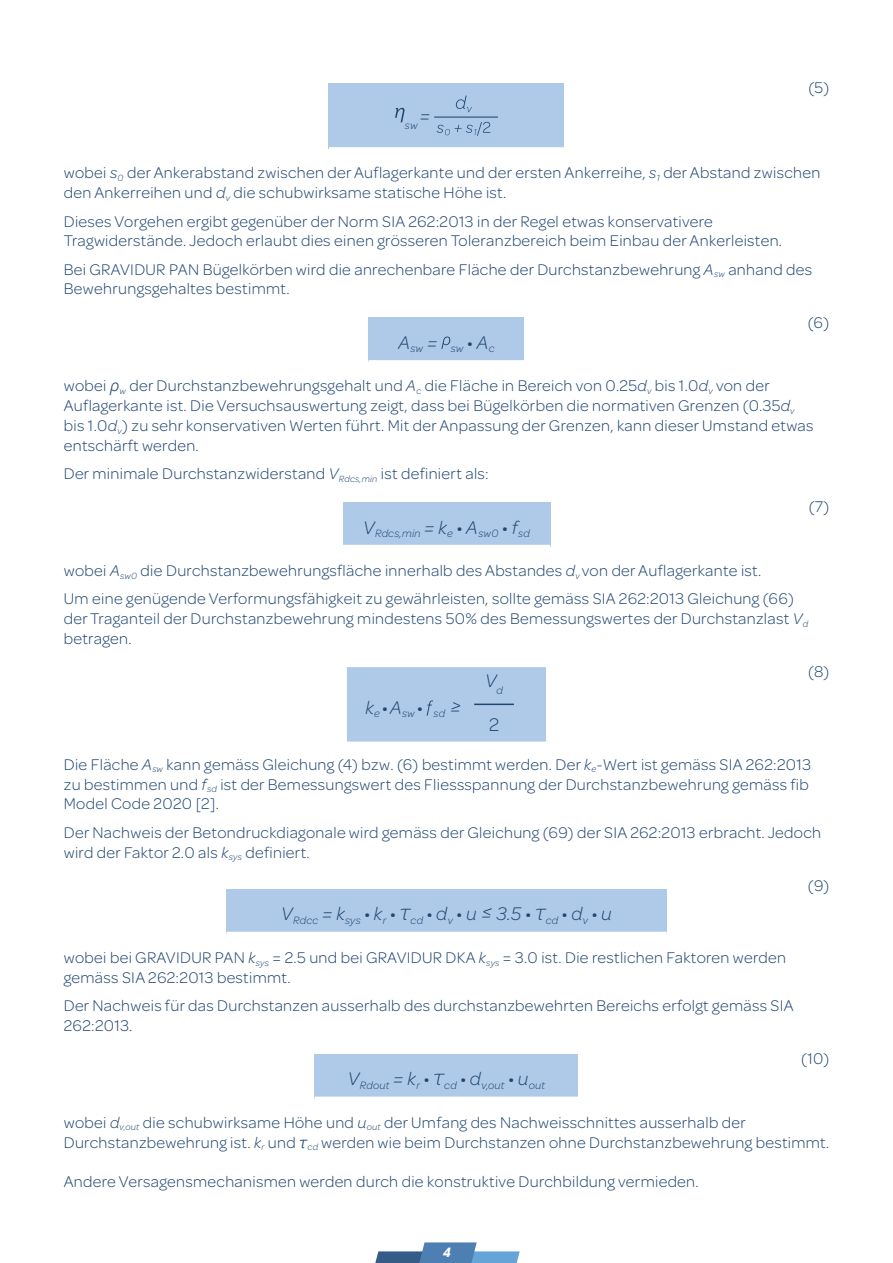
<style>
.page{position:relative;width:893px;height:1263px;background:#fff}
.page>*{position:absolute;margin:0;border:0;box-sizing:border-box;transform-origin:0 0}
.t1{font:italic 300 19.5px "Omnes";color:#204670}
.t2{font:300 19.5px "Omnes";color:#204670}
.t3{font:300 16.5px/19.8px "Omnes";letter-spacing:.02em;color:#204670}
.t4{font:italic 700 15px "Effra";color:#fff}
.t5{font:italic 300 11.4px "Omnes";letter-spacing:.02em;color:#204670}
.s1{font-style:italic}
.s2{font-family:"Segoe UI";font-style:italic}
</style>
<div class="page">
<svg style="left:375px;top:1242px;width:145px;height:21px"></svg>
<div style="left:329px;top:83px;width:235px;height:66px;background:#afcae9"></div>
<hr style="left:329px;top:147px;width:235px;height:3px;background:#fff">
<svg style="left:395px;top:108px;width:10px;height:14px"></svg>
<svg style="left:456px;top:96px;width:16px;height:16px"></svg>
<svg style="left:437px;top:122px;width:53px;height:14px"></svg>
<hr style="left:434px;top:117px;width:64px;height:1px;background:#204670">
<div style="left:369px;top:318px;width:155px;height:44px;background:#afcae9"></div>
<hr style="left:369px;top:360px;width:155px;height:3px;background:#fff">
<svg style="left:441px;top:337px;width:9px;height:12px"></svg>
<div style="left:343px;top:502px;width:207px;height:44px;background:#afcae9"></div>
<hr style="left:343px;top:545px;width:207px;height:3px;background:#fff">
<div style="left:347px;top:667px;width:199px;height:74px;background:#afcae9"></div>
<div style="left:226px;top:889px;width:440px;height:44px;background:#afcae9"></div>
<hr style="left:226px;top:932px;width:440px;height:3px;background:#fff">
<div style="left:315px;top:1054px;width:263px;height:44px;background:#afcae9"></div>
<hr style="left:315px;top:1096px;width:263px;height:3px;background:#fff">
<p class="t3" style="left:808px;top:77px;width:22px">(5)</p>
<p class="t5" style="left:405px;top:118px;width:27px">sw <sup>=</sup></p>
<p class="t3" style="left:64px;top:162px;width:758px">wobei <span class="s1">s</span><sub>0</sub> der Ankerabstand zwischen der Auflagerkante und der ersten Ankerreihe, <span class="s1">s</span><sub>1</sub> der Abstand zwischen den Ankerreihen und <span class="s1">d</span><sub>v</sub> die schubwirksame statische Höhe ist.</p>
<p class="t3" style="left:64px;top:210px;width:720px">Dieses Vorgehen ergibt gegenüber der Norm SIA 262:2013 in der Regel etwas konservativere<br>Tragwiderstände. Jedoch erlaubt dies einen grösseren Toleranzbereich beim Einbau der Ankerleisten.</p>
<p class="t3" style="left:64px;top:258px;width:750px">Bei GRAVIDUR PAN Bügelkörben wird die anrechenbare Fläche der Durchstanzbewehrung <span class="s1">A</span><sub>sw</sub> anhand des<br>Bewehrungsgehaltes bestimmt.</p>
<p class="t3" style="left:808px;top:311px;width:23px">(6)</p>
<p class="t5" style="left:399px;top:341px;width:98px"><sup>A</sup>sw <sup>=</sup> sw <sup>∙</sup> <sup>A</sup>c</p>
<p class="t3" style="left:64px;top:375px;width:751px">wobei <span class="s2">ρ</span><sub>w</sub> der Durchstanzbewehrungsgehalt und <span class="s1">A</span><sub>c</sub> die Fläche in Bereich von 0.25<span class="s1">d</span><sub>v</sub> bis 1.0<span class="s1">d</span><sub>v</sub> von der Auflagerkante ist. Die Versuchsauswertung zeigt, dass bei Bügelkörben die normativen Grenzen (0.35<span class="s1">d</span><sub>v </sub>bis 1.0<span class="s1">d</span><sub>v</sub>) zu sehr konservativen Werten führt. Mit der Anpassung der Grenzen, kann dieser Umstand etwas entschärft werden.</p>
<p class="t3" style="left:64px;top:463px;width:426px">Der minimale Durchstanzwiderstand <span class="s1">V</span><sub>Rdcs,min</sub> ist definiert als:</p>
<p class="t3" style="left:809px;top:496px;width:22px">(7)</p>
<p class="t5" style="left:363px;top:526px;width:168px"><sup>V</sup>Rdcs,min <sup>=</sup> <sup>k</sup>e <sup>∙</sup> <sup>A</sup>sw0 <sup>∙</sup> <sup>f</sup>sd</p>
<p class="t3" style="left:64px;top:555px;width:732px;line-height:28.3px">wobei <span class="s1">A</span><sub>sw0</sub> die Durchstanzbewehrungsfläche innerhalb des Abstandes <span class="s1">d</span><sub>v</sub> von der Auflagerkante ist.<br>Um eine genügende Verformungsfähigkeit zu gewährleisten, sollte gemäss SIA 262:2013 Gleichung (66)</p>
<p class="t3" style="left:64px;top:608px;width:746px">der Traganteil der Durchstanzbewehrung mindestens 50% des Bemessungswertes der Durchstanzlast <span class="s1">V</span><sub>d </sub>betragen.</p>
<p class="t3" style="left:808px;top:661px;width:23px">(8)</p>
<p class="t5" style="left:365px;top:706px;width:97px"><sup>k</sup>e <sup>∙</sup><sup>A</sup>sw <sup>∙</sup> sd <sup>≥</sup></p>
<p class="t1" style="left:485px;top:668px;width:19px">V<sub>d</sub></p>
<p class="t2" style="left:489px;top:712px;width:12px">2</p>
<p class="t3" style="left:64px;top:753px;width:749px">Die Fläche <span class="s1">A</span><sub>sw</sub> kann gemäss Gleichung (4) bzw. (6) bestimmt werden. Der <span class="s1">k</span><sub>e</sub>-Wert ist gemäss SIA 262:2013 zu bestimmen und <span class="s1">f</span><sub>sd</sub> ist der Bemessungswert des Fliessspannung der Durchstanzbewehrung gemäss fib<br>Model Code 2020 [2].</p>
<p class="t3" style="left:64px;top:821px;width:759px">Der Nachweis der Betondruckdiagonale wird gemäss der Gleichung (69) der SIA 262:2013 erbracht. Jedoch wird der Faktor 2.0 als <span class="s1">k</span><sub>sys</sub> definiert.</p>
<p class="t3" style="left:808px;top:874px;width:23px">(9)</p>
<p class="t5" style="left:281px;top:913px;width:332px"><sup>V</sup>Rdcc <sup>=</sup> <sup>k</sup>sys <sup>∙</sup> <sup>k</sup>r <sup>∙</sup> <sup>τ</sup>cd <sup>∙</sup> <sup>d</sup>v <sup>∙</sup> <sup>u</sup> <sup>≤</sup> <sup>3.5</sup> <sup>∙</sup> <sup>τ</sup>cd <sup>∙</sup> <sup>d</sup>v <sup>∙</sup> <sup>u</sup></p>
<p class="t3" style="left:64px;top:947px;width:724px">wobei bei GRAVIDUR PAN <span class="s1">k</span><sub>sys</sub> = 2.5 und bei GRAVIDUR DKA <span class="s1">k</span><sub>sys</sub> = 3.0 ist. Die restlichen Faktoren werden gemäss SIA 262:2013 bestimmt.</p>
<p class="t3" style="left:64px;top:995px;width:731px">Der Nachweis für das Durchstanzen ausserhalb des durchstanzbewehrten Bereichs erfolgt gemäss SIA<br>262:2013.</p>
<p class="t3" style="left:801px;top:1048px;width:29px">(10)</p>
<p class="t5" style="left:348px;top:1078px;width:199px"><sup>V</sup>Rdout <sup>=</sup> <sup>k</sup>r <sup>∙</sup> <sup>τ</sup>cd <sup>∙</sup> <sup>d</sup>v,out <sup>∙</sup> <sup>u</sup>out</p>
<p class="t3" style="left:64px;top:1111px;width:767px">wobei <span class="s1">d</span><sub>v,out</sub> die schubwirksame Höhe und <span class="s1">u</span><sub>out</sub> der Umfang des Nachweisschnittes ausserhalb der<br>Durchstanzbewehrung ist. <span class="s1">k</span><sub>r</sub> und <span class="s2">τ</span><sub>cd</sub> werden wie beim Durchstanzen ohne Durchstanzbewehrung bestimmt.</p>
<p class="t3" style="left:64px;top:1171px;width:636px">Andere Versagensmechanismen werden durch die konstruktive Durchbildung vermieden.</p>
<p class="t4" style="left:442px;top:1243px;width:10px">4</p>
</div>
